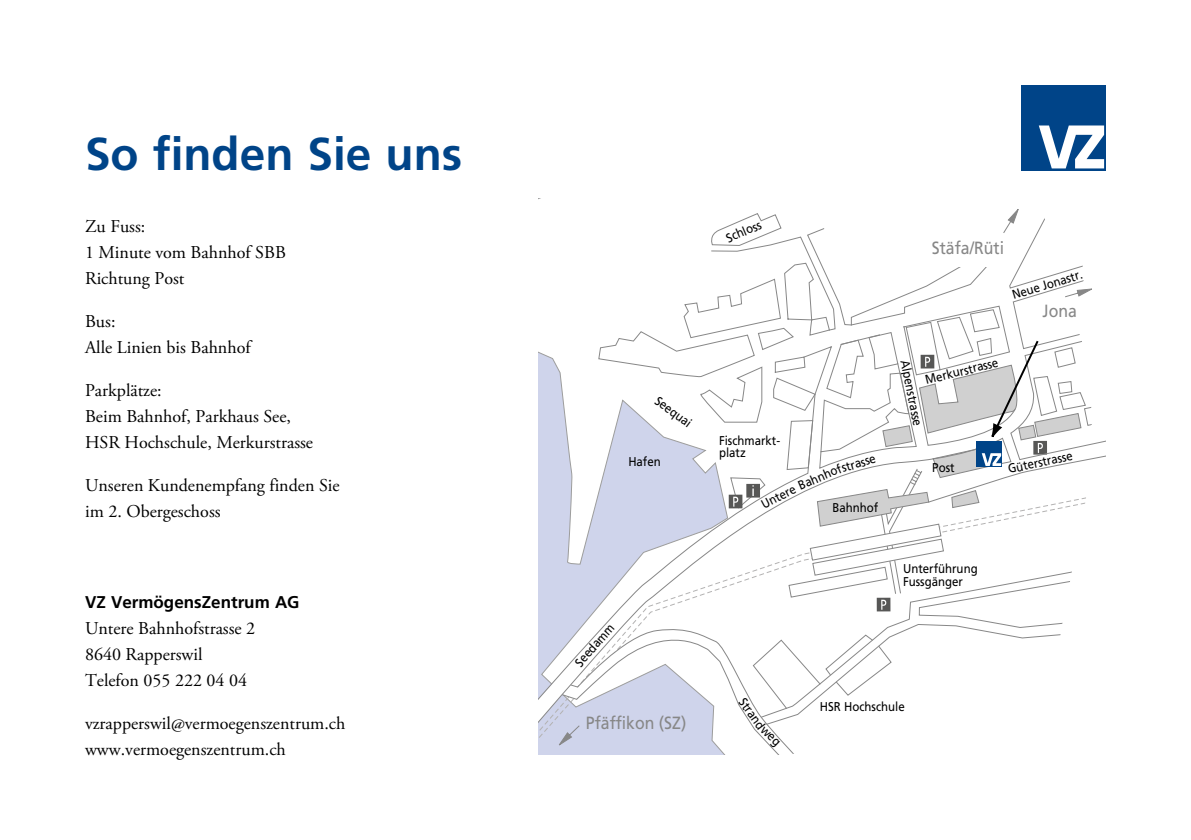
<style>
.page{position:relative;width:1191px;height:840px;background:#fff}
.page>*{position:absolute;margin:0;border:0;box-sizing:border-box;transform-origin:0 0}
.t1{font:700 46px "Frutiger LT";color:#048}
.t2{font:18px/26px "Adobe Garamond Pro";color:#000}
.t3{font:17.6px "Frutiger LT";color:#878787;scale:.9 1}
.t4{font:700 17px "Frutiger LT";color:#000}
.t5{font:300 14.6px "Frutiger LT Pro";color:#fff;scale:1.54 1}
.t6{font:12.8px/12.8px "Frutiger LT";color:#000;scale:.9 1}
</style>
<div class="page">
<div style="left:1020px;top:85px;width:85px;height:85px;background:#048"></div>
<svg style="left:1038px;top:125px;width:66px;height:43px"></svg>
<svg style="left:539px;top:198px;width:567px;height:556px"></svg>
<h1 class="t1" style="left:85px;top:127px;width:379px">So finden Sie uns</h1>
<p class="t2" style="left:85px;top:213px;width:202px">Zu Fuss:<br>1 Minute vom Bahnhof SBB<br>Richtung Post</p>
<p class="t2" style="left:85px;top:308px;width:167px">Bus:<br>Alle Linien bis Bahnhof</p>
<p class="t2" style="left:85px;top:377px;width:229px">Parkplätze:<br>Beim Bahnhof, Parkhaus See,<br>HSR Hochschule, Merkurstrasse</p>
<p class="t2" style="left:85px;top:472px;width:256px">Unseren Kundenempfang finden Sie im 2. Obergeschoss</p>
<p class="t4" style="left:85px;top:591px;width:216px">VZ VermögensZentrum AG</p>
<p class="t2" style="left:85px;top:615px;width:172px">Untere Bahnhofstrasse 2<br>8640 Rapperswil<br>Telefon 055 222 04 04</p>
<p class="t2" style="left:85px;top:710px;width:262px">vzrapperswil@vermoegenszentrum.ch www.vermoegenszentrum.ch</p>
<p class="t6" style="left:660px;top:394px;width:48px;rotate:36deg">Seequai</p>
<p class="t6" style="left:628px;top:454px;width:38px">Hafen</p>
<p class="t6" style="left:572px;top:659px;width:60px;rotate:-48deg">Seedamm</p>
<p class="t3" style="left:586px;top:712px;width:113px">Pfäffikon (SZ)</p>
<p class="t6" style="left:724px;top:232px;width:43px;rotate:-23deg">Schloss</p>
<p class="t3" style="left:931px;top:237px;width:82px">Stäfa/Rüti</p>
<p class="t6" style="left:1010px;top:289px;width:82px;rotate:-17deg">Neue Jonastr.</p>
<p class="t3" style="left:1042px;top:300px;width:40px">Jona</p>
<p class="t6" style="left:911px;top:358px;width:76px;rotate:79deg">Alpenstrasse</p>
<p class="t6" style="left:924px;top:373px;width:84px;rotate:-14deg">Merkurstrasse</p>
<p class="t6" style="left:719px;top:433px;width:69px">Fischmarkt&shy;platz</p>
<p class="t6" style="left:796px;top:479px;width:52px;rotate:-23deg">Bahnhof</p>
<p class="t6" style="left:840px;top:461px;width:40px;rotate:-17deg">strasse</p>
<p class="t6" style="left:932px;top:461px;width:26px">Post</p>
<p class="t5" style="left:751px;top:482px;width:5px">i</p>
<p class="t6" style="left:759px;top:499px;width:43px;rotate:-28deg">Untere</p>
<p class="t6" style="left:832px;top:500px;width:52px">Bahnhof</p>
<p class="t6" style="left:903px;top:562px;width:84px">Unterführung<br>Fussgänger</p>
<p class="t6" style="left:1007px;top:462px;width:74px;rotate:-12deg">Güterstrasse</p>
<p class="t6" style="left:747px;top:695px;width:40px;rotate:54deg">Strand</p>
<p class="t6" style="left:820px;top:699px;width:96px">HSR Hochschule</p>
</div>
